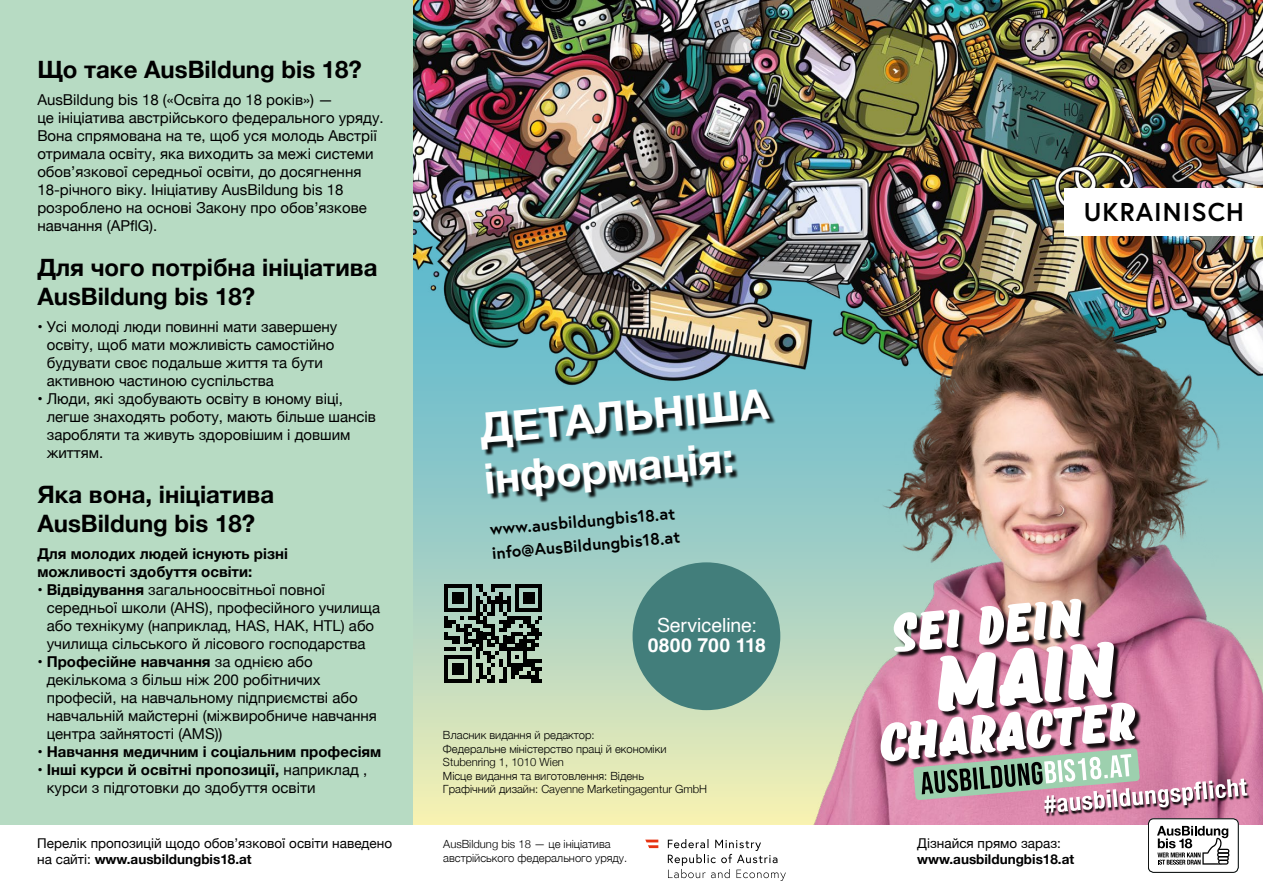
<style>
.page{position:relative;width:1263px;height:893px;background:#fff}
.page>*{position:absolute;margin:0;border:0;box-sizing:border-box;transform-origin:0 0}
.t1{font:700 42px/50.4px "Helvetica Neue";color:#fff}
.t2{font:700 25.8px "Europa";letter-spacing:.04em;color:#000}
.t3{font:700 24px/28.8px "Helvetica Neue";color:#000}
.t4{font:19.5px "Helvetica";letter-spacing:-.005em;color:#fff}
.t5{font:700 19.5px "Helvetica";letter-spacing:.01em;color:#fff}
.t6{font:700 16.5px/24px "Europa";color:#000}
.t7{font:15px/18px "Helvetica Neue";color:#000}
.t8{font:700 15px/18px "Helvetica Neue";color:#000}
.t9{font:13.5px/16.2px "Helvetica Neue";color:#000}
.t10{font:700 13.5px "Helvetica Neue";color:#000}
.t11{font:300 11.25px/13.5px "Helvetica Neue";color:#000}
.s1{font-weight:700}
.s2{font-weight:400}
</style>
<div class="page">
<svg style="left:412px;top:399px;width:355px;height:426px;background:#c0dbbe"></svg>
<img style="left:412px;top:0;width:851px;height:399px">
<img style="left:767px;top:269px;width:496px;height:557px">
<img style="left:1043px;top:778px;width:208px;height:39px">
<svg style="left:880px;top:599px;width:367px;height:214px"></svg>
<div style="left:0;top:0;width:412px;height:839px;background:#b7dbc3"></div>
<div style="left:0;top:826px;width:1263px;height:67px;background:#fff"></div>
<div style="left:1148px;top:819px;width:90px;height:53px;background:#fff;border-radius:5px"></div>
<div style="left:1148px;top:818px;width:90px;height:55px;border:1px solid #000;border-radius:5px"></div>
<svg style="left:1157px;top:826px;width:72px;height:39px"></svg>
<svg style="left:668px;top:839px;width:118px;height:42px"></svg>
<svg style="left:645px;top:840px;width:13px;height:8px"></svg>
<div style="left:632px;top:562px;width:148px;height:148px;background:#427e7b;border-radius:50%"></div>
<div style="left:1064px;top:189px;width:199px;height:47px;background:#fff"></div>
<svg style="left:444px;top:584px;width:98px;height:99px;background:#55645a"></svg>
<div style="left:483px;top:391px;width:293px;height:112px;background:#000;opacity:.9"></div>
<h3 class="t3" style="left:37px;top:56px;width:326px">Що таке AusBildung bis 18?</h3>
<p class="t7" style="left:37px;top:92px;width:348px">AusBildung bis 18 («Освіта до 18 років») —<br>це ініціатива австрійського федерального уряду.<br>Вона спрямована на те, щоб уся молодь Австрії отримала освіту, яка виходить за межі системи обов’язкової середньої освіти, до досягнення 18-річного віку. Ініціативу AusBildung bis 18 розроблено на основі Закону про обов’язкове навчання (APflG).</p>
<h3 class="t3" style="left:37px;top:254px;width:342px">Для чого потрібна ініціатива<br>AusBildung bis 18?</h3>
<p class="t7" style="left:47px;top:319px;width:292px;text-indent:-9px">• Усі молоді люди повинні мати завершену освіту, щоб мати можливість самостійно будувати своє подальше життя та бути активною частиною суспільства</p>
<p class="t7" style="left:47px;top:391px;width:331px;text-indent:-9px">• Люди, які здобувають освіту в юному віці, легше знаходять роботу, мають більше шансів заробляти та живуть здоровішим і довшим життям.</p>
<h3 class="t3" style="left:37px;top:481px;width:238px">Яка вона, ініціатива<br>AusBildung bis 18?</h3>
<p class="t8" style="left:37px;top:545px;width:252px">Для молодих людей існують різні можливості здобуття освіти:</p>
<p class="t7" style="left:47px;top:582px;width:335px;text-indent:-9px">• <span class="s1">Відвідування</span> загальноосвітньої повної середньої школи (AHS), професійного училища або технікуму (наприклад, HAS, HAK, HTL) або училища сільського й лісового господарства</p>
<p class="t7" style="left:47px;top:654px;width:332px;text-indent:-9px">• <span class="s1">Професійне навчання</span> за однією або декількома з більш ніж 200 робітничих професій, на навчальному підприємстві або навчальній майстерні (міжвиробниче навчання центра зайнятості (AMS))</p>
<p class="t8" style="left:37px;top:743px;width:345px"><span class="s2">•</span> Навчання медичним і соціальним професіям</p>
<p class="t7" style="left:47px;top:762px;width:322px;text-indent:-9px">• <span class="s1">Інші курси й освітні пропозиції,</span> наприклад , курси з підготовки до здобуття освіти</p>
<p class="t9" style="left:37px;top:836px;width:356px">Перелік пропозицій щодо обов’язкової освіти наведено на сайті: <span class="s1">www.ausbildungbis18.at</span></p>
<h1 class="t1" style="left:478px;top:404px;width:291px;rotate:-5deg">ДЕТАЛЬНІША інформація:</h1>
<p class="t6" style="left:489px;top:517px;width:190px;rotate:-5deg">www.ausbildungbis18.at info@AusBildungbis18.at</p>
<h3 class="t4" style="left:657px;top:610px;width:101px">Serviceline:</h3>
<h3 class="t5" style="left:648px;top:633px;width:120px">0800 700 118</h3>
<p class="t11" style="left:443px;top:727px;width:266px">Власник видання й редактор:<br>Федеральне міністерство праці й економіки Stubenring 1, 1010 Wien<br>Місце видання та виготовлення: Відень<br>Графічний дизайн: Cayenne Marketingagentur GmbH</p>
<p class="t11" style="left:443px;top:837px;width:185px">AusBildung bis 18 — це ініціатива австрійського федерального уряду.</p>
<p class="t2" style="left:1084px;top:195px;width:162px">UKRAINISCH</p>
<p class="t9" style="left:917px;top:836px;width:145px">Дізнайся прямо зараз:</p>
<p class="t10" style="left:917px;top:849px;width:158px">www.ausbildungbis18.at</p>
</div>
